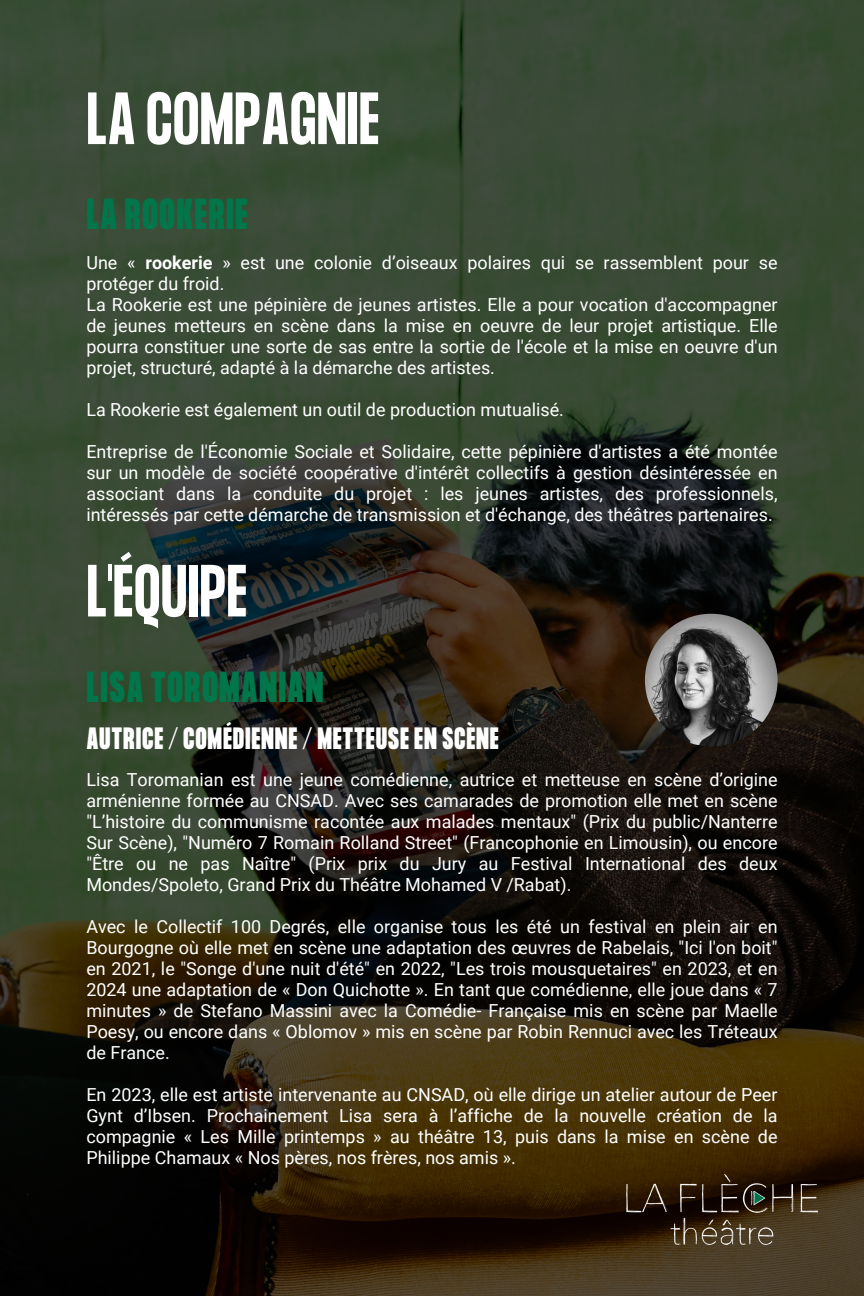
<style>
.page{position:relative;width:864px;height:1296px;background:#fff}
.page>*{position:absolute;margin:0;border:0;box-sizing:border-box;transform-origin:0 0}
.t1{font:700 64.5px "Formula Condensed";color:#fff}
.t2{font:900 38px "Formula Condensed";letter-spacing:.03em;color:#00764a}
.t3{font:900 27px "Formula Condensed";letter-spacing:.03em;color:#fff}
.t4{font:18px/21px "Roboto";color:#fff;text-align:justify}
.s1{font-weight:700}
</style>
<div class="page">
<img style="left:0;top:0;width:864px;height:1296px">
<img style="left:627px;top:1175px;width:190px;height:69px">
<img style="left:645px;top:614px;width:133px;height:132px;border-radius:50%">
<p class="t1" style="left:86px;top:86px;width:295px">LA COMPAGNIE</p>
<p class="t2" style="left:86px;top:194px;width:163px">LA ROOKERIE</p>
<p class="t4" style="left:86px;top:252px;width:693px">Une « <span class="s1">rookerie</span> » est une colonie d’oiseaux polaires qui se rassemblent pour se protéger du froid.</p>
<p class="t4" style="left:86px;top:294px;width:693px">La Rookerie est une pépinière de jeunes artistes. Elle a pour vocation d'accompagner de jeunes metteurs en scène dans la mise en oeuvre de leur projet artistique. Elle pourra constituer une sorte de sas entre la sortie de l'école et la mise en oeuvre d'un projet, structuré, adapté à la démarche des artistes.</p>
<p class="t4" style="left:86px;top:399px;width:479px">La Rookerie est également un outil de production mutualisé.</p>
<p class="t4" style="left:86px;top:441px;width:693px">Entreprise de l'Économie Sociale et Solidaire, cette pépinière d'artistes a été montée sur un modèle de société coopérative d'intérêt collectifs à gestion désintéressée en associant dans la conduite du projet : les jeunes artistes, des professionnels, intéressés par cette démarche de transmission et d'échange, des théâtres partenaires.</p>
<p class="t1" style="left:86px;top:558px;width:163px">L'ÉQUIPE</p>
<p class="t2" style="left:86px;top:668px;width:239px">LISA TOROMANIAN</p>
<p class="t3" style="left:86px;top:725px;width:414px">AUTRICE / COMÉDIENNE / METTEUSE EN SCÈNE</p>
<p class="t4" style="left:86px;top:769px;width:693px">Lisa Toromanian est une jeune comédienne, autrice et metteuse en scène d’origine arménienne formée au CNSAD. Avec ses camarades de promotion elle met en scène "L’histoire du communisme racontée aux malades mentaux" (Prix du public/Nanterre Sur Scène), "Numéro 7 Romain Rolland Street" (Francophonie en Limousin), ou encore "Être ou ne pas Naître" (Prix prix du Jury au Festival International des deux Mondes/Spoleto, Grand Prix du Théâtre Mohamed V /Rabat).</p>
<p class="t4" style="left:86px;top:916px;width:693px">Avec le Collectif 100 Degrés, elle organise tous les été un festival en plein air en Bourgogne où elle met en scène une adaptation des œuvres de Rabelais, "Ici l'on boit" en 2021, le "Songe d'une nuit d'été" en 2022, "Les trois mousquetaires" en 2023, et en 2024 une adaptation de « Don Quichotte ». En tant que comédienne, elle joue dans « 7 minutes » de Stefano Massini avec la Comédie- Française mis en scène par Maelle Poesy, ou encore dans « Oblomov » mis en scène par Robin Rennuci avec les Tréteaux de France.</p>
<p class="t4" style="left:86px;top:1084px;width:693px">En 2023, elle est artiste intervenante au CNSAD, où elle dirige un atelier autour de Peer Gynt d’Ibsen. Prochainement Lisa sera à l’affiche de la nouvelle création de la compagnie « Les Mille printemps » au théâtre 13, puis dans la mise en scène de Philippe Chamaux « Nos pères, nos frères, nos amis ».</p>
</div>
